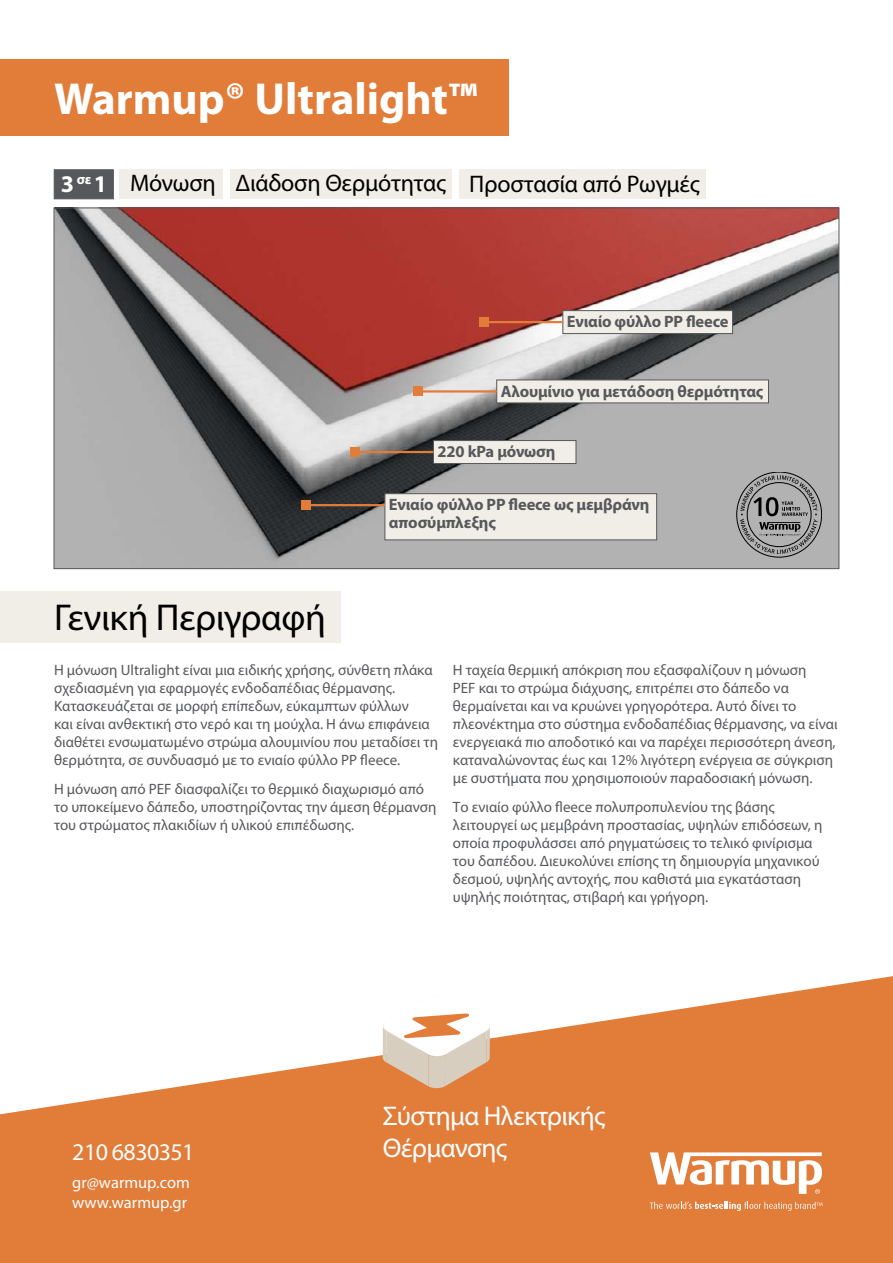
<style>
.page{position:relative;width:893px;height:1263px;background:#fff}
.page>*{position:absolute;margin:0;border:0;box-sizing:border-box;transform-origin:0 0}
.t1{font:700 45px "Myriad Pro";color:#fff}
.t2{font:37.5px "Myriad Pro";letter-spacing:-.01em;color:#000}
.t3{font:27.15px/32.5px "Myriad Pro";letter-spacing:-.025em;color:#fff}
.t4{font:24px "Myriad Pro";letter-spacing:-.01em;color:#000}
.t5{font:24px "Myriad Pro";letter-spacing:-.025em;color:#fff}
.t6{font:700 16.5px/18px "Myriad Pro";letter-spacing:-.01em;color:#57585b}
.t7{font:16.5px/19.5px "Myriad Pro";color:#fff}
.t8{font:15px/18px "Myriad Pro";color:#57585b}
.s1{font-weight:700;color:#fff}
</style>
<div class="page">
<svg style="left:0;top:976px;width:893px;height:287px;fill:#e17c39"></svg>
<svg style="left:650px;top:1152px;width:172px;height:42px"></svg>
<svg style="left:650px;top:1202px;width:172px;height:9px;background:#e79a67"></svg>
<svg style="left:382px;top:994px;width:109px;height:95px"></svg>
<div style="left:0;top:59px;width:509px;height:76px;background:#e17c39"></div>
<div style="left:0;top:591px;width:340px;height:51px;background:#f1eee7"></div>
<div style="left:230px;top:170px;width:221px;height:29px;background:#f1eee7"></div>
<div style="left:54px;top:170px;width:60px;height:29px;background:#57585b"></div>
<div style="left:119px;top:170px;width:104px;height:29px;background:#f1eee7"></div>
<div style="left:459px;top:170px;width:247px;height:29px;background:#f1eee7"></div>
<img style="left:56px;top:210px;width:781px;height:357px">
<div style="left:563px;top:310px;width:170px;height:24px;background:#f1eee7;border:1px solid #57585b"></div>
<div style="left:497px;top:380px;width:272px;height:23px;background:#f1eee7"></div>
<hr style="left:484px;top:321px;width:79px;height:2px;background:#e17c39">
<div style="left:479px;top:318px;width:9px;height:9px;background:#e17c39"></div>
<hr style="left:418px;top:390px;width:79px;height:3px;background:#e17c39">
<div style="left:413px;top:387px;width:9px;height:9px;background:#e17c39"></div>
<div style="left:433px;top:440px;width:143px;height:24px;background:#f1eee7;border:1px solid #57585b"></div>
<hr style="left:355px;top:451px;width:78px;height:2px;background:#e17c39">
<div style="left:350px;top:447px;width:9px;height:9px;background:#e17c39"></div>
<div style="left:385px;top:493px;width:272px;height:47px;background:#f1eee7;border:1px solid #57585b"></div>
<hr style="left:306px;top:504px;width:79px;height:2px;background:#e17c39">
<div style="left:301px;top:501px;width:9px;height:9px;background:#e17c39"></div>
<svg style="left:740px;top:475px;width:78px;height:79px;background:#909090"></svg>
<h1 class="t1" style="left:54px;top:82px;width:425px">Warmup® Ultralight™</h1>
<h3 class="t4" style="left:61px;top:171px;width:640px"><span class="s1">3</span> <sup>σε</sup> <span class="s1">1</span> Μόνωση Διάδοση Θερμότητας Προστασία από Ρωγμές</h3>
<p class="t6" style="left:567px;top:314px;width:163px">Ενιαίο φύλλο PP fleece</p>
<p class="t6" style="left:501px;top:383px;width:264px">Αλουμίνιο για μετάδοση θερμότητας</p>
<h2 class="t2" style="left:54px;top:599px;width:273px">Γενική Περιγραφή</h2>
<p class="t6" style="left:438px;top:444px;width:120px">220 kPa μόνωση</p>
<p class="t6" style="left:389px;top:497px;width:262px">Ενιαίο φύλλο PP fleece ως μεμβράνη αποσύμπλεξης</p>
<p class="t8" style="left:54px;top:661px;width:385px">Η μόνωση Ultralight είναι μια ειδικής χρήσης, σύνθετη πλάκα σχεδιασμένη για εφαρμογές ενδοδαπέδιας θέρμανσης.<br>Κατασκευάζεται σε μορφή επίπεδων, εύκαμπτων φύλλων<br>και είναι ανθεκτική στο νερό και τη μούχλα. Η άνω επιφάνεια διαθέτει ενσωματωμένο στρώμα αλουμινίου που μεταδίσει τη θερμότητα, σε συνδυασμό με το ενιαίο φύλλο PP fleece.</p>
<p class="t8" style="left:54px;top:781px;width:384px">Η μόνωση από PEF διασφαλίζει το θερμικό διαχωρισμό από το υποκείμενο δάπεδο, υποστηρίζοντας την άμεση θέρμανση του στρώματος πλακιδίων ή υλικού επιπέδωσης.</p>
<p class="t8" style="left:453px;top:661px;width:386px">Η ταχεία θερμική απόκριση που εξασφαλίζουν η μόνωση<br>PEF και το στρώμα διάχυσης, επιτρέπει στο δάπεδο να θερμαίνεται και να κρυώνει γρηγορότερα. Αυτό δίνει το πλεονέκτημα στο σύστημα ενδοδαπέδιας θέρμανσης, να είναι ενεργειακά πιο αποδοτικό και να παρέχει περισσότερη άνεση, καταναλώνοντας έως και 12% λιγότερη ενέργεια σε σύγκριση με συστήματα που χρησιμοποιούν παραδοσιακή μόνωση.</p>
<p class="t8" style="left:453px;top:799px;width:371px">Το ενιαίο φύλλο fleece πολυπροπυλενίου της βάσης λειτουργεί ως μεμβράνη προστασίας, υψηλών επιδόσεων, η οποία προφυλάσσει από ρηγματώσεις το τελικό φινίρισμα του δαπέδου. Διευκολύνει επίσης τη δημιουργία μηχανικού δεσμού, υψηλής αντοχής, που καθιστά μια εγκατάσταση υψηλής ποιότητας, στιβαρή και γρήγορη.</p>
<h3 class="t5" style="left:72px;top:1143px;width:124px">210 6830351</h3>
<p class="t7" style="left:72px;top:1174px;width:119px">gr@warmup.com www.warmup.gr</p>
<h3 class="t3" style="left:383px;top:1101px;width:224px">Σύστημα Ηλεκτρικής<br>Θέρμανσης</h3>
</div>
